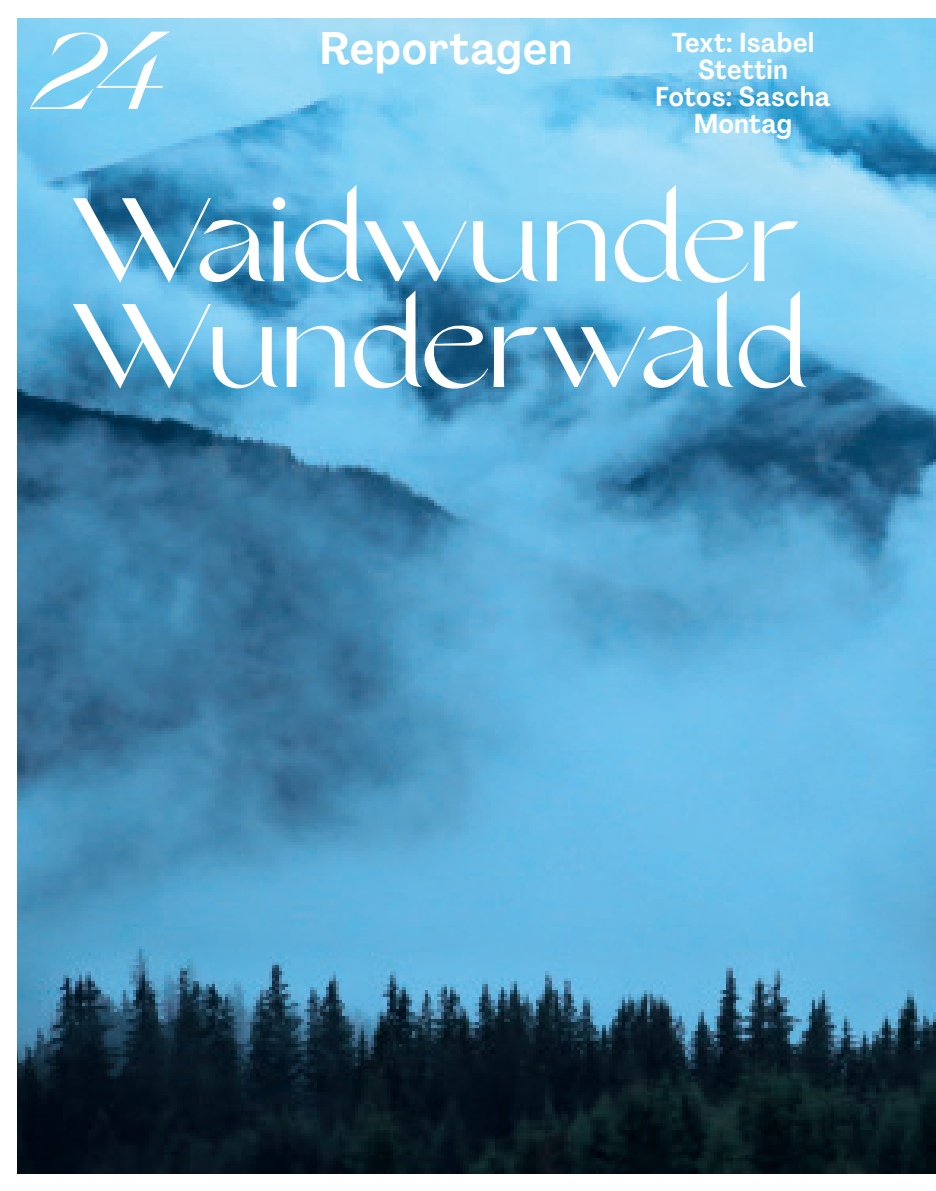
<style>
.page{position:relative;width:936px;height:1191px;background:#fff}
.page>*{position:absolute;margin:0;border:0;box-sizing:border-box;transform-origin:0 0}
.t1{font:119.55px/105.8px "Grand Slang";letter-spacing:-.02em;color:#fff}
.t2{font:italic 106.95px "Grand Slang";color:#fff}
.t3{font:700 45px "Agrandir Text";color:#fff}
.t4{font:700 27px/27px "Agrandir Text";color:#fff;text-align:center}
</style>
<div class="page">
<img style="left:17px;top:18px;width:918px;height:1156px">
<p class="t2" style="left:30px;top:-6px;width:142px">24</p>
<p class="t3" style="left:319px;top:20px;width:255px">Reportagen</p>
<p class="t4" style="left:671px;top:29px;width:144px">Text: Isabel<br>Stettin</p>
<p class="t4" style="left:655px;top:83px;width:177px">Fotos: Sascha</p>
<p class="t4" style="left:693px;top:110px;width:100px">Montag</p>
<p class="t1" style="left:77px;top:192px;width:733px">Waidwunder<br>Wunderwald</p>
</div>
